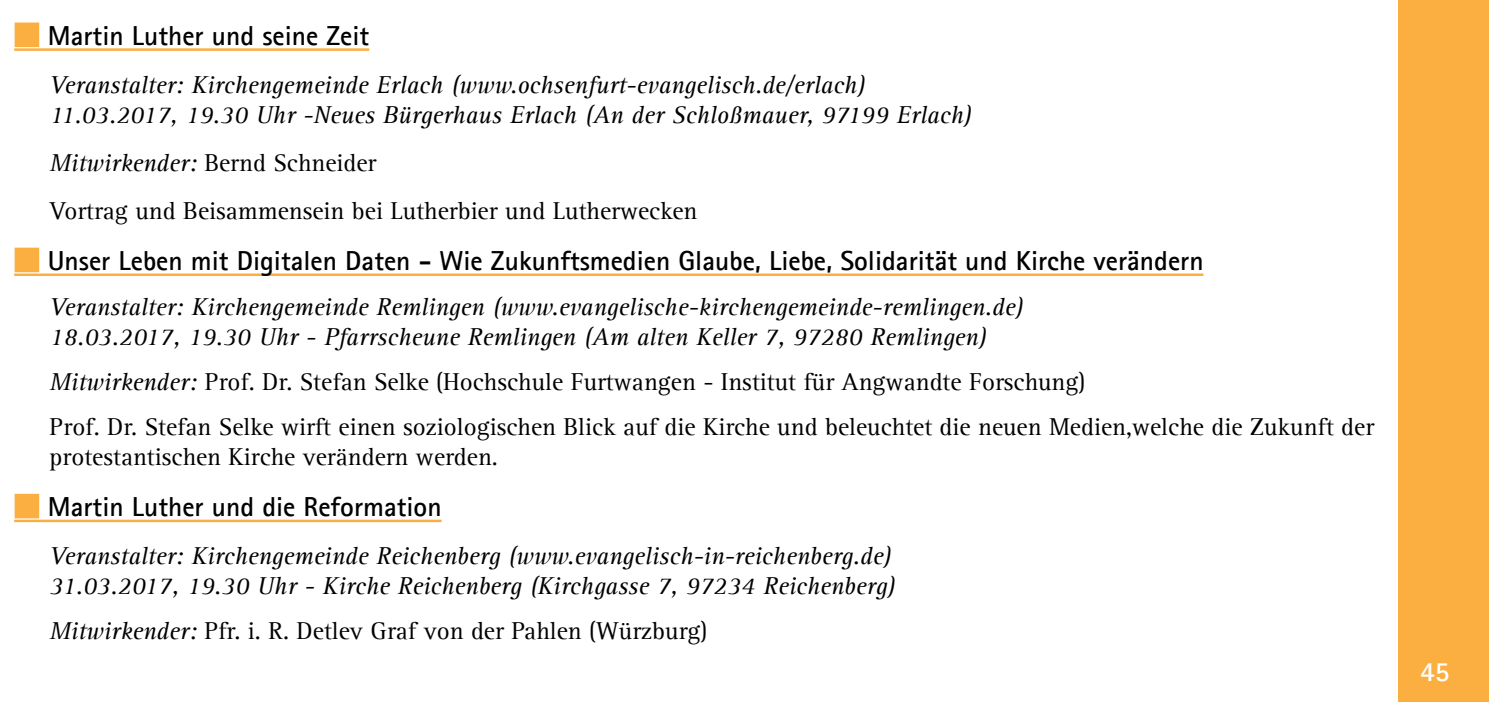
<style>
.page{position:relative;width:1489px;height:702px;background:#fff}
.page>*{position:absolute;margin:0;border:0;box-sizing:border-box;transform-origin:0 0}
.t1{font:700 27.5px "Agfa Rotis Sans Serif";color:#000}
.t2{font:700 27.5px "Agfa Rotis Sans Serif";color:#fff}
.t3{font:italic 25px/30px "Agfa Rotis Serif";color:#000}
.t4{font:25px/48px "Agfa Rotis Serif";color:#000}
.s1{font-family:"Arial";font-weight:900;font-size:42.5px;color:#fbaf41}
.s2{font-style:italic}
</style>
<div class="page">
<div style="left:1398px;top:0;width:90px;height:702px;background:#fbaf41"></div>
<hr style="left:14px;top:48px;width:355px;height:3px;background:#fbaf41">
<hr style="left:14px;top:273px;width:1189px;height:3px;background:#fbaf41">
<hr style="left:14px;top:519px;width:427px;height:3px;background:#fbaf41">
<div style="left:15px;top:23px;width:24px;height:24px;border:5px solid #fbaf41"></div>
<div style="left:15px;top:248px;width:24px;height:24px;border:5px solid #fbaf41"></div>
<div style="left:15px;top:494px;width:24px;height:24px;border:5px solid #fbaf41"></div>
<p class="t1" style="left:14px;top:18px;width:356px"><span class="s1">■</span> Martin Luther und seine Zeit</p>
<p class="t3" style="left:50px;top:70px;width:923px">Veranstalter: Kirchengemeinde Erlach (www.ochsenfurt-evangelisch.de/erlach)<br>11.03.2017, 19.30 Uhr -Neues Bürgerhaus Erlach (An der Schloßmauer, 97199 Erlach)</p>
<p class="t4" style="left:50px;top:139px;width:649px"><span class="s2">Mitwirkender:</span> Bernd Schneider<br>Vortrag und Beisammensein bei Lutherbier und Lutherwecken</p>
<p class="t1" style="left:14px;top:243px;width:1190px"><span class="s1">■</span> Unser Leben mit Digitalen Daten - Wie Zukunftsmedien Glaube, Liebe, Solidarität und Kirche verändern</p>
<p class="t3" style="left:50px;top:292px;width:975px">Veranstalter: Kirchengemeinde Remlingen (www.evangelische-kirchengemeinde-remlingen.de)<br>18.03.2017, 19.30 Uhr - Pfarrscheune Remlingen (Am alten Keller 7, 97280 Remlingen)</p>
<p class="t4" style="left:50px;top:360px;width:1325px;line-height:45px"><span class="s2">Mitwirkender:</span> Prof. Dr. Stefan Selke (Hochschule Furtwangen - Institut für Angwandte Forschung)<br>Prof. Dr. Stefan Selke wirft einen soziologischen Blick auf die Kirche und beleuchtet die neuen Medien,welche die Zukunft der</p>
<p class="t4" style="left:50px;top:433px;width:450px">protestantischen Kirche verändern werden.</p>
<p class="t1" style="left:14px;top:489px;width:429px"><span class="s1">■</span> Martin Luther und die Reformation</p>
<p class="t3" style="left:50px;top:541px;width:847px">Veranstalter: Kirchengemeinde Reichenberg (www.evangelisch-in-reichenberg.de)<br>31.03.2017, 19.30 Uhr - Kirche Reichenberg (Kirchgasse 7, 97234 Reichenberg)</p>
<p class="t4" style="left:50px;top:607px;width:659px"><span class="s2">Mitwirkender:</span> Pfr. i. R. Detlev Graf von der Pahlen (Würzburg)</p>
<p class="t2" style="left:1419px;top:654px;width:31px">45</p>
</div>
